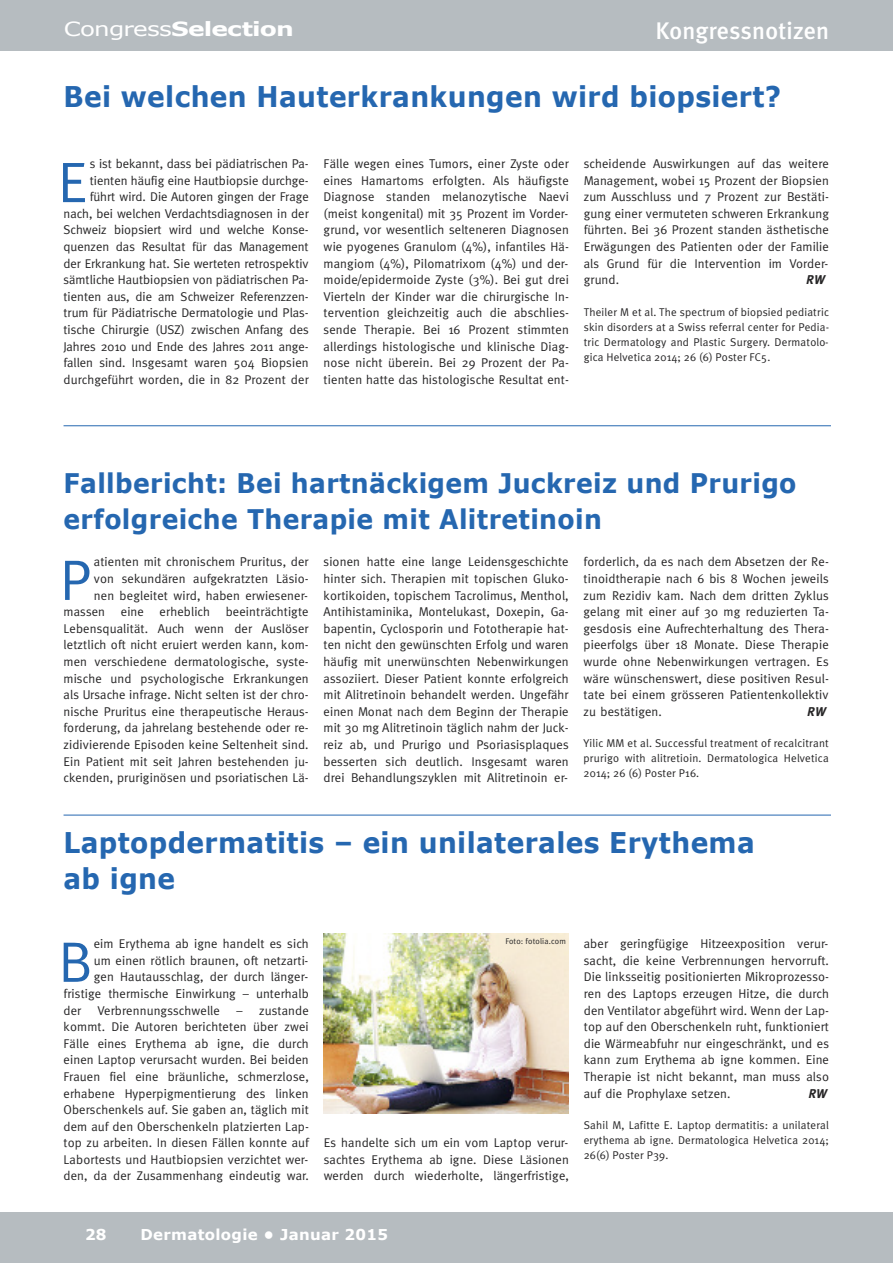
<style>
.page{position:relative;width:893px;height:1263px;background:#fff}
.page>*{position:absolute;margin:0;border:0;box-sizing:border-box;transform-origin:0 0}
.t1{font:57px "Meta Plus Normal";color:#2567b0}
.t2{font:700 28.5px/36px "Verdana";letter-spacing:.015em;color:#2567b0;scale:.93 1}
.t3{font:700 27px/36px "Verdana";letter-spacing:.015em;color:#2567b0;scale:.93 1}
.t4{font:500 24px "Meta Plus";letter-spacing:.01em;color:#fff}
.t5{font:700 19.5px "Verdana";letter-spacing:-.035em;color:#fff;scale:1.28 1}
.t6{font:700 15px "Verdana";letter-spacing:.02em;color:#fff}
.t7{font:12.75px/16.6px "Meta Plus";letter-spacing:.01em;color:#272627;text-align:justify}
.t8{font:italic 700 12.75px "Meta Plus";color:#272627}
.t9{font:11.25px/15px "Meta Plus Normal";letter-spacing:.015em;color:#272627;text-align:justify}
.t10{font:8.25px "Meta Plus Normal";letter-spacing:.015em;color:#272627}
.s1{font-weight:400}
</style>
<div class="page">
<div style="left:0;top:0;width:893px;height:51px;background:#b6bcc0"></div>
<div style="left:0;top:1212px;width:893px;height:51px;background:#b6bcc0"></div>
<hr style="left:64px;top:425px;width:767px;height:1px;background:#2567b0">
<hr style="left:64px;top:815px;width:767px;height:1px;background:#2567b0">
<img style="left:324px;top:934px;width:245px;height:179px">
<h3 class="t5" style="left:64px;top:17px;width:181px"><span class="s1">Congress</span>Selection</h3>
<h3 class="t4" style="left:655px;top:17px;width:175px">Kongressnotizen</h3>
<h2 class="t2" style="left:64px;top:77px;width:773px">Bei welchen Hauterkrankungen wird biopsiert?</h2>
<p class="t7" style="left:64px;top:155px;width:247px;text-align:right">s ist bekannt, dass bei pädiatrischen Pa&shy;tienten häufig eine Hautbiopsie durchge&shy;führt wird. Die Autoren gingen der Frage nach, bei welchen Verdachtsdiagnosen in der Schweiz biopsiert wird und welche Konse&shy;quenzen das Resultat für das Management der Erkrankung hat. Sie werteten retrospektiv sämtliche Hautbiopsien von pädiatrischen Pa&shy;tienten aus, die am Schweizer Referenzzen&shy;trum für Pädiatrische Dermatologie und Plas&shy;tische Chirurgie (USZ) zwischen Anfang des Jahres 2010 und Ende des Jahres 2011 ange&shy;fallen sind. Insgesamt waren 504 Biopsien durchgeführt worden, die in 82 Prozent der</p>
<p class="t7" style="left:324px;top:155px;width:247px">Fälle wegen eines Tumors, einer Zyste oder eines Hamartoms erfolgten. Als häufigste Diagnose standen melanozytische Naevi (meist kongenital) mit 35 Prozent im Vorder&shy;grund, vor wesentlich selteneren Diagnosen wie pyogenes Granulom (4%), infantiles Hä&shy;mangiom (4%), Pilomatrixom (4%) und der&shy;moide/epidermoide Zyste (3%). Bei gut drei Vierteln der Kinder war die chirurgische In&shy;tervention gleichzeitig auch die abschlies&shy;sende Therapie. Bei 16 Prozent stimmten allerdings histologische und klinische Diag&shy;nose nicht überein. Bei 29 Prozent der Pa&shy;tienten hatte das histologische Resultat ent-</p>
<p class="t7" style="left:584px;top:155px;width:247px">scheidende Auswirkungen auf das weitere Management, wobei 15 Prozent der Biopsien zum Ausschluss und 7 Prozent zur Bestäti&shy;gung einer vermuteten schweren Erkrankung führten. Bei 36 Prozent standen ästhetische Erwägungen des Patienten oder der Familie als Grund für die Intervention im Vorder&shy;grund.</p>
<h1 class="t1" style="left:58px;top:149px;width:31px">E</h1>
<p class="t8" style="left:806px;top:272px;width:20px">RW</p>
<p class="t9" style="left:584px;top:304px;width:247px">Theiler M et al. The spectrum of biopsied pediatric skin disorders at a Swiss referral center for Pedia&shy;tric Dermatology and Plastic Surgery. Dermatolo&shy;gica Helvetica 2014; 26 (6) Poster FC5.</p>
<h3 class="t3" style="left:64px;top:464px;width:790px">Fallbericht: Bei hartnäckigem Juckreiz und Prurigo erfolgreiche Therapie mit Alitretinoin</h3>
<h1 class="t1" style="left:60px;top:547px;width:33px">P</h1>
<p class="t7" style="left:64px;top:554px;width:247px;text-align:right">atienten mit chronischem Pruritus, der<br>von sekundären aufgekratzten Läsio-<br>nen begleitet wird, haben erwiesener&shy;massen eine erheblich beeinträchtigte Lebensqualität. Auch wenn der Auslöser letztlich oft nicht eruiert werden kann, kom&shy;men verschiedene dermatologische, syste&shy;mische und psychologische Erkrankungen als Ursache infrage. Nicht selten ist der chro&shy;nische Pruritus eine therapeutische Heraus&shy;forderung, da jahrelang bestehende oder re&shy;zidivierende Episoden keine Seltenheit sind.<br>Ein Patient mit seit Jahren bestehenden ju&shy;ckenden, pruriginösen und psoriatischen Lä-</p>
<p class="t7" style="left:324px;top:554px;width:247px">sionen hatte eine lange Leidensgeschichte hinter sich. Therapien mit topischen Gluko&shy;kortikoiden, topischem Tacrolimus, Menthol, Antihistaminika, Montelukast, Doxepin, Ga&shy;bapentin, Cyclosporin und Fototherapie hat&shy;ten nicht den gewünschten Erfolg und waren häufig mit unerwünschten Nebenwirkungen assoziiert. Dieser Patient konnte erfolgreich mit Alitretinoin behandelt werden. Ungefähr einen Monat nach dem Beginn der Therapie mit 30 mg Alitretinoin täglich nahm der Juck&shy;reiz ab, und Prurigo und Psoriasisplaques besserten sich deutlich. Insgesamt waren drei Behandlungszyklen mit Alitretinoin er-</p>
<p class="t7" style="left:584px;top:554px;width:247px">forderlich, da es nach dem Absetzen der Re&shy;tinoidtherapie nach 6 bis 8 Wochen jeweils zum Rezidiv kam. Nach dem dritten Zyklus gelang mit einer auf 30 mg reduzierten Ta&shy;gesdosis eine Aufrechterhaltung des Thera&shy;pieerfolgs über 18 Monate. Diese Therapie wurde ohne Nebenwirkungen vertragen. Es wäre wünschenswert, diese positiven Resul&shy;tate bei einem grösseren Patientenkollektiv zu bestätigen.</p>
<p class="t8" style="left:807px;top:704px;width:20px">RW</p>
<p class="t9" style="left:584px;top:736px;width:247px">Yilic MM et al. Successful treatment of recalcitrant prurigo with alitretioin. Dermatologica Helvetica 2014; 26 (6) Poster P16.</p>
<h2 class="t2" style="left:64px;top:824px;width:745px">Laptopdermatitis – ein unilaterales Erythema ab igne</h2>
<p class="t7" style="left:94px;top:935px;width:216px">eim Erythema ab igne handelt es sich</p>
<p class="t7" style="left:94px;top:952px;width:216px">um einen rötlich braunen, oft netzarti-</p>
<p class="t7" style="left:94px;top:968px;width:216px">gen Hautausschlag, der durch länger-</p>
<p class="t7" style="left:64px;top:985px;width:247px">fristige thermische Einwirkung – unterhalb</p>
<p class="t7" style="left:64px;top:1002px;width:19px">der</p>
<p class="t7" style="left:98px;top:1002px;width:124px">Verbrennungsschwelle</p>
<h1 class="t1" style="left:58px;top:929px;width:36px">B</h1>
<p class="t7" style="left:64px;top:1002px;width:247px;text-indent:173px">– zustande kommt. Die Autoren berichteten über zwei Fälle eines Erythema ab igne, die durch einen Laptop verursacht wurden. Bei beiden Frauen fiel eine bräunliche, schmerzlose, erhabene Hyperpigmentierung des linken Oberschenkels auf. Sie gaben an, täglich mit dem auf den Oberschenkeln platzierten Lap&shy;top zu arbeiten. In diesen Fällen konnte auf Labortests und Hautbiopsien verzichtet wer&shy;den, da der Zusammenhang eindeutig war.</p>
<p class="t10" style="left:505px;top:936px;width:62px">Foto: fotolia.com</p>
<p class="t7" style="left:324px;top:1134px;width:247px">Es handelte sich um ein vom Laptop verur&shy;sachtes Erythema ab igne. Diese Läsionen werden durch wiederholte, längerfristige,</p>
<p class="t7" style="left:584px;top:935px;width:247px">aber geringfügige Hitzeexposition verur&shy;sacht, die keine Verbrennungen hervorruft.<br>Die linksseitig positionierten Mikroprozesso&shy;ren des Laptops erzeugen Hitze, die durch den Ventilator abgeführt wird. Wenn der Lap&shy;top auf den Oberschenkeln ruht, funktioniert die Wärmeabfuhr nur eingeschränkt, und es kann zum Erythema ab igne kommen. Eine Therapie ist nicht bekannt, man muss also auf die Prophylaxe setzen.</p>
<p class="t8" style="left:808px;top:1086px;width:20px">RW</p>
<p class="t9" style="left:584px;top:1118px;width:247px">Sahil M, Lafitte E. Laptop dermatitis: a unilateral erythema ab igne. Dermatologica Helvetica 2014; 26(6) Poster P39.</p>
<p class="t6" style="left:85px;top:1225px;width:23px">28</p>
<p class="t6" style="left:140px;top:1225px;width:249px">Dermatologie • Januar 2015</p>
</div>
